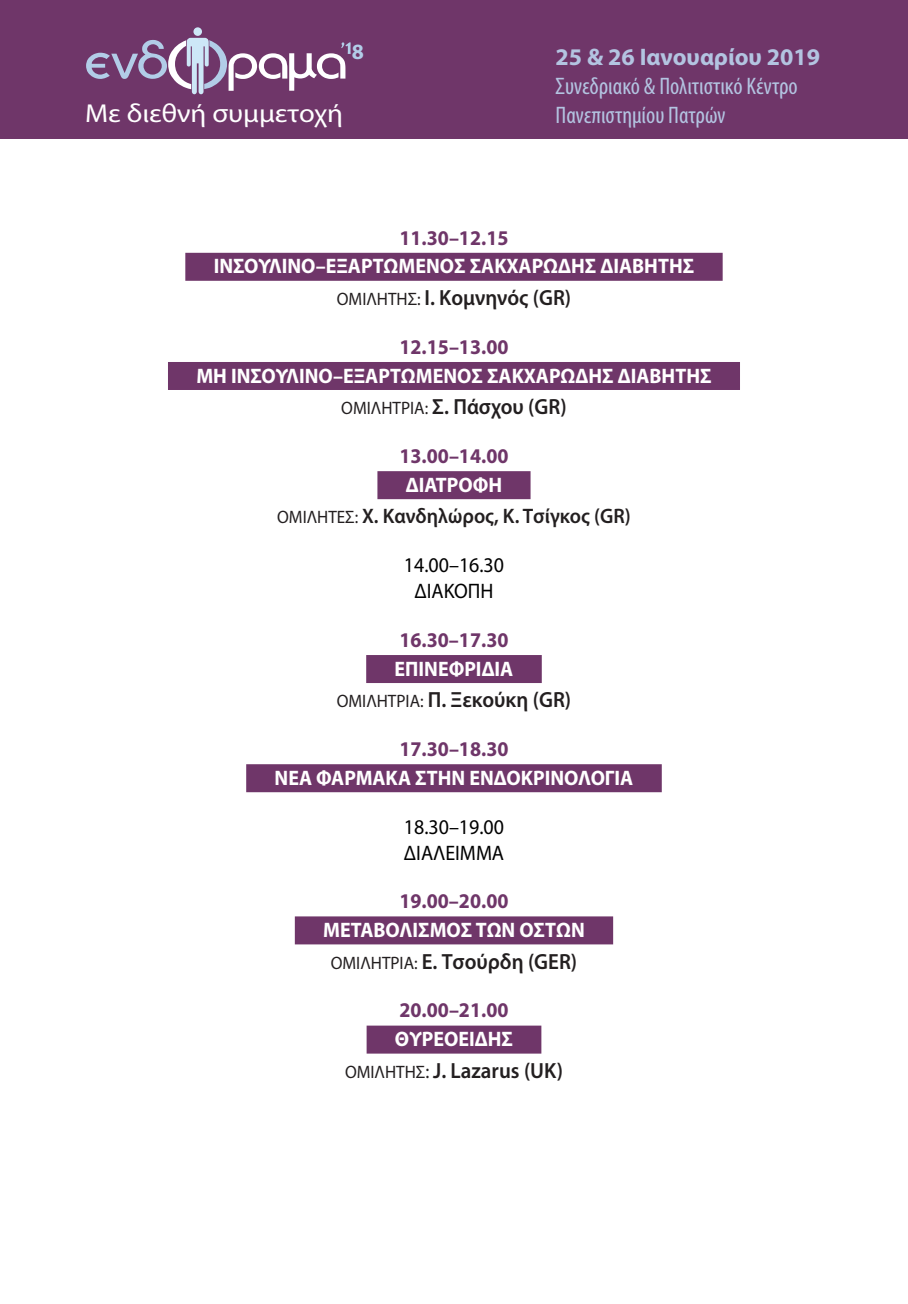
<style>
.page{position:relative;width:908px;height:1304px;background:#fff}
.page>*{position:absolute;margin:0;border:0;box-sizing:border-box;transform-origin:0 0}
.t1{font:26px "Myriad Pro";color:#fff;scale:1.1 1}
.t2{font:condensed 24px/28.8px "Myriad Pro";color:#b3c4e1}
.t3{font:700 24px "Myriad Pro";color:#b3c4e1}
.t4{font:600 22px "Myriad Pro";color:#231f20;scale:.95 1}
.t5{font:700 21.8px "Myriad Pro";color:#b2cde8}
.t6{font:700 21px "Myriad Pro";color:#fff;scale:.95 1}
.t7{font:700 21px "Myriad Pro";color:#6f3669;scale:.95 1}
.t8{font:600 21px/31.6px "Myriad Pro";color:#231f20;text-align:center;scale:.95 1}
.t9{font:21px/26px "Myriad Pro";color:#000;text-align:center;scale:.95 1}
.s1{font-weight:400;font-size:18px}
.s2{font-weight:700;color:#fff}
.s3{font-weight:400;font-size:20px}
</style>
<div class="page">
<div style="left:0;top:0;width:907px;height:139px;background:#6f3669"></div>
<div style="left:193px;top:27px;width:9px;height:9px;background:#cde7f7;border-radius:50%"></div>
<svg style="left:86px;top:38px;width:264px;height:56px"></svg>
<div style="left:185px;top:253px;width:537px;height:28px;background:#6f3669"></div>
<div style="left:168px;top:362px;width:571px;height:28px;background:#6f3669"></div>
<div style="left:377px;top:471px;width:153px;height:28px;background:#6f3669"></div>
<div style="left:366px;top:655px;width:175px;height:28px;background:#6f3669"></div>
<div style="left:246px;top:764px;width:415px;height:28px;background:#6f3669"></div>
<div style="left:295px;top:916px;width:318px;height:28px;background:#6f3669"></div>
<div style="left:366px;top:1026px;width:175px;height:28px;background:#6f3669"></div>
<p class="t5" style="left:351px;top:43px;width:14px">8</p>
<p class="t1" style="left:85px;top:103px;width:236px">Με διεθνή συμμετοχή</p>
<p class="t3" style="left:555px;top:48px;width:266px">25 &amp; 26 Ιανουαρίου 2019</p>
<p class="t2" style="left:555px;top:74px;width:244px">Συνεδριακό &amp; Πολιτιστικό Κέντρο<br>Πανεπιστημίου Πατρών</p>
<p class="t7" style="left:399px;top:230px;width:116px">11.30–12.15</p>
<p class="t6" style="left:213px;top:259px;width:507px">ΙΝΣΟΥΛΙΝΟ–ΕΞΑΡΤΩΜΕΝΟΣ ΣΑΚΧΑΡΩΔΗΣ ΔΙΑΒΗΤΗΣ</p>
<p class="t4" style="left:336px;top:289px;width:248px"><span class="s1">ΟΜΙΛΗΤΗΣ:</span> Ι. Κομνηνός (GR)</p>
<p class="t7" style="left:399px;top:339px;width:116px">12.15–13.00</p>
<p class="t6" style="left:196px;top:368px;width:543px">ΜΗ ΙΝΣΟΥΛΙΝΟ–ΕΞΑΡΤΩΜΕΝΟΣ ΣΑΚΧΑΡΩΔΗΣ ΔΙΑΒΗΤΗΣ</p>
<p class="t4" style="left:341px;top:399px;width:238px"><span class="s1">ΟΜΙΛΗΤΡΙΑ:</span> Σ. Πάσχου (GR)</p>
<p class="t7" style="left:399px;top:448px;width:116px">13.00–14.00</p>
<p class="t8" style="left:277px;top:471px;width:373px"><span class="s2">ΔΙΑΤΡΟΦΗ<br></span><span class="s1">ΟΜΙΛΗΤΕΣ:</span> Χ. Κανδηλώρος, Κ. Τσίγκος (GR)</p>
<p class="t9" style="left:404px;top:554px;width:107px">14.00–16.30<br>ΔΙΑΚΟΠΗ</p>
<p class="t7" style="left:399px;top:632px;width:116px">16.30–17.30</p>
<p class="t6" style="left:394px;top:661px;width:126px">ΕΠΙΝΕΦΡΙΔΙΑ</p>
<p class="t4" style="left:336px;top:692px;width:248px"><span class="s1">ΟΜΙΛΗΤΡΙΑ:</span> Π. Ξεκούκη (GR)</p>
<p class="t7" style="left:399px;top:741px;width:116px">17.30–18.30</p>
<p class="t6" style="left:274px;top:770px;width:379px">ΝΕΑ ΦΑΡΜΑΚΑ ΣΤΗΝ ΕΝΔΟΚΡΙΝΟΛΟΓΙΑ</p>
<p class="t9" style="left:403px;top:815px;width:107px;text-align:left">18.30–19.00<br>ΔΙΑΛΕΙΜΜΑ</p>
<p class="t7" style="left:399px;top:893px;width:116px">19.00–20.00</p>
<p class="t6" style="left:323px;top:922px;width:277px">ΜΕΤΑΒΟΛΙΣΜΟΣ ΤΩΝ ΟΣΤΩΝ</p>
<p class="t4" style="left:330px;top:953px;width:261px"><span class="s1">ΟΜΙΛΗΤΡΙΑ:</span> E. Τσούρδη (GER)</p>
<p class="t7" style="left:399px;top:1002px;width:116px">20.00–21.00</p>
<p class="t6" style="left:395px;top:1031px;width:126px">ΘΥΡΕΟΕΙΔΗΣ</p>
<p class="t4" style="left:345px;top:1062px;width:231px"><span class="s1">ΟΜΙΛΗΤΗΣ</span><span class="s3">:</span> J. Lazarus (UK)</p>
</div>
